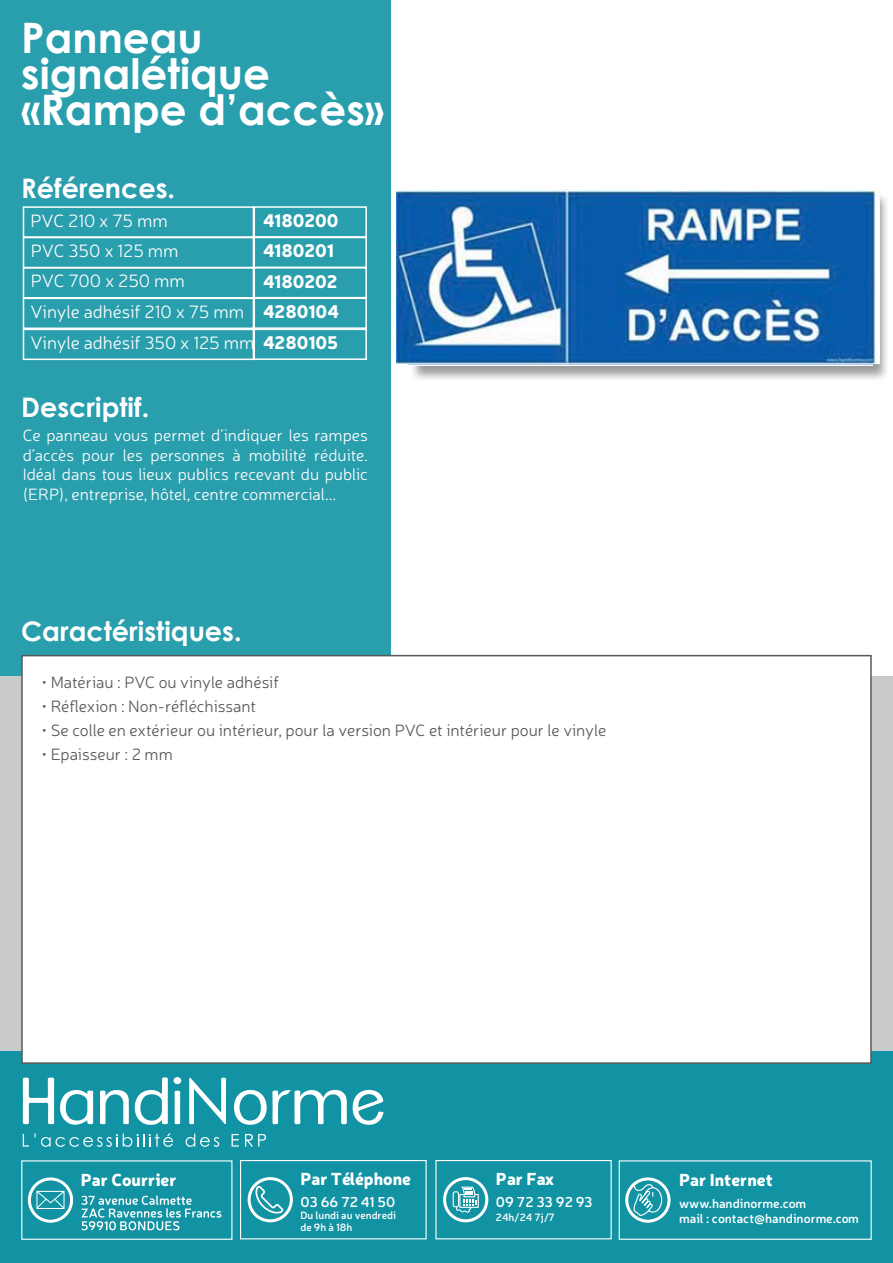
<style>
.page{position:relative;width:893px;height:1263px;background:#fff}
.page>*{position:absolute;margin:0;border:0;box-sizing:border-box;transform-origin:0 0}
.t1{font:700 42px/36px "Century Gothic";color:#fff}
.t2{font:700 27px "Century Gothic";color:#fff}
.t3{font:300 18px/31px "Neris";color:#fff}
.t4{font:900 18px "Neris";color:#fff}
.t5{font:900 17.1px "Neris";color:#fff}
.t6{font:300 16.5px/19.8px "Neris";color:#fff;text-align:justify}
.t7{font:300 16.5px "Neris";color:#58595b}
.t8{font:600 14.4px "Neris";color:#fff}
.t9{font:600 12.75px/15.3px "Neris";color:#fff}
.t10{font:600 10.5px/11.9px "Neris";color:#fff}
.s1{font-weight:900}
</style>
<div class="page">
<div style="left:0;top:0;width:390px;height:842px;background:#299ead"></div>
<div style="left:0;top:1044px;width:893px;height:219px;background:#1193a4"></div>
<svg style="left:189px;top:1077px;width:37px;height:48px"></svg>
<svg style="left:23px;top:1077px;width:71px;height:48px"></svg>
<svg style="left:353px;top:1089px;width:31px;height:36px"></svg>
<svg style="left:100px;top:1077px;width:68px;height:48px"></svg>
<svg style="left:234px;top:1089px;width:113px;height:36px"></svg>
<svg style="left:175px;top:1090px;width:5px;height:35px"></svg>
<div style="left:174px;top:1077px;width:7px;height:7px;background:#fff;border-radius:50%"></div>
<svg style="left:232px;top:1134px;width:7px;height:12px"></svg>
<svg style="left:245px;top:1134px;width:21px;height:12px"></svg>
<svg style="left:185px;top:1133px;width:34px;height:14px"></svg>
<svg style="left:23px;top:1133px;width:150px;height:14px"></svg>
<div style="left:0;top:676px;width:893px;height:375px;background:#c9cacc"></div>
<div style="left:23px;top:206px;width:231px;height:32px;border:2px solid #fff"></div>
<div style="left:254px;top:206px;width:113px;height:32px;border:2px solid #fff"></div>
<div style="left:21px;top:655px;width:851px;height:409px;background:#fff;border:2px solid #58595b"></div>
<svg style="left:36px;top:1191px;width:29px;height:18px"></svg>
<div style="left:28px;top:1177px;width:45px;height:46px;border:3px solid #fff;border-radius:50%"></div>
<div style="left:21px;top:1160px;width:211px;height:80px;border:1px solid #fff"></div>
<svg style="left:81px;top:1195px;width:140px;height:35px"></svg>
<svg style="left:255px;top:1186px;width:28px;height:29px"></svg>
<div style="left:248px;top:1177px;width:45px;height:45px;border:3px solid #fff;border-radius:50%"></div>
<div style="left:240px;top:1160px;width:187px;height:79px;border:1px solid #fff"></div>
<svg style="left:633px;top:1183px;width:30px;height:34px"></svg>
<div style="left:625px;top:1177px;width:45px;height:46px;border:3px solid #fff;border-radius:50%"></div>
<div style="left:619px;top:1160px;width:253px;height:80px;border:1px solid #fff"></div>
<svg style="left:453px;top:1187px;width:26px;height:26px"></svg>
<div style="left:443px;top:1177px;width:45px;height:45px;border:3px solid #fff;border-radius:50%"></div>
<div style="left:435px;top:1160px;width:177px;height:79px;border:1px solid #fff"></div>
<div style="left:23px;top:237px;width:231px;height:31px;border:2px solid #fff"></div>
<div style="left:254px;top:237px;width:113px;height:31px;border:2px solid #fff"></div>
<div style="left:23px;top:298px;width:231px;height:31px;border:2px solid #fff"></div>
<div style="left:254px;top:298px;width:113px;height:31px;border:2px solid #fff"></div>
<div style="left:23px;top:329px;width:231px;height:31px;border:2px solid #fff"></div>
<div style="left:254px;top:329px;width:113px;height:31px;border:2px solid #fff"></div>
<div style="left:410px;top:191px;width:480px;height:191px;background:#000;opacity:.4"></div>
<div style="left:23px;top:267px;width:231px;height:31px;border:2px solid #fff"></div>
<div style="left:254px;top:267px;width:113px;height:31px;border:2px solid #fff"></div>
<img style="left:396px;top:189px;width:483px;height:175px">
<h1 class="t1" style="left:21px;top:18px;width:364px">Panneau signalétique «Rampe d’accès»</h1>
<h2 class="t2" style="left:21px;top:168px;width:155px">Références.</h2>
<p class="t3" style="left:31px;top:204px;width:139px">PVC 210 x 75 mm</p>
<p class="t4" style="left:263px;top:207px;width:77px">4180200</p>
<p class="t3" style="left:31px;top:235px;width:149px">PVC 350 x 125 mm</p>
<p class="t4" style="left:263px;top:238px;width:72px">4180201</p>
<p class="t3" style="left:31px;top:265px;width:156px">PVC 700 x 250 mm</p>
<p class="t4" style="left:263px;top:268px;width:76px">4180202</p>
<p class="t3" style="left:31px;top:295px;width:310px">Vinyle adhésif 210 x 75 mm <span class="s1">4280104<br></span>Vinyle adhésif 350 x 125 mm <span class="s1">4280105</span></p>
<h2 class="t2" style="left:21px;top:387px;width:129px">Descriptif.</h2>
<p class="t6" style="left:23px;top:425px;width:347px">Ce panneau vous permet d’indiquer les rampes d’accès pour les personnes à mobilité réduite.<br>Idéal dans tous lieux publics recevant du public (ERP), entreprise, hôtel, centre commercial...</p>
<h2 class="t2" style="left:21px;top:610px;width:222px">Caractéristiques.</h2>
<p class="t7" style="left:41px;top:672px;width:239px">• Matériau : PVC ou vinyle adhésif</p>
<p class="t7" style="left:41px;top:696px;width:216px">• Réflexion : Non-réfléchissant</p>
<p class="t7" style="left:41px;top:720px;width:566px">• Se colle en extérieur ou intérieur, pour la version PVC et intérieur pour le vinyle</p>
<p class="t7" style="left:41px;top:744px;width:133px">• Epaisseur : 2 mm</p>
<p class="t5" style="left:81px;top:1167px;width:97px">Par Courrier</p>
<p class="t5" style="left:300px;top:1166px;width:112px">Par Téléphone</p>
<p class="t8" style="left:300px;top:1192px;width:96px">03 66 72 41 50</p>
<p class="t10" style="left:300px;top:1209px;width:97px">Du lundi au vendredi de 9h à 18h</p>
<p class="t5" style="left:496px;top:1166px;width:60px">Par Fax</p>
<p class="t8" style="left:496px;top:1192px;width:98px">09 72 33 92 93</p>
<p class="t10" style="left:496px;top:1211px;width:60px">24h/24 7j/7</p>
<p class="t5" style="left:679px;top:1167px;width:95px">Par Internet</p>
<p class="t9" style="left:679px;top:1195px;width:181px">www.handinorme.com<br>mail : contact@handinorme.com</p>
</div>
